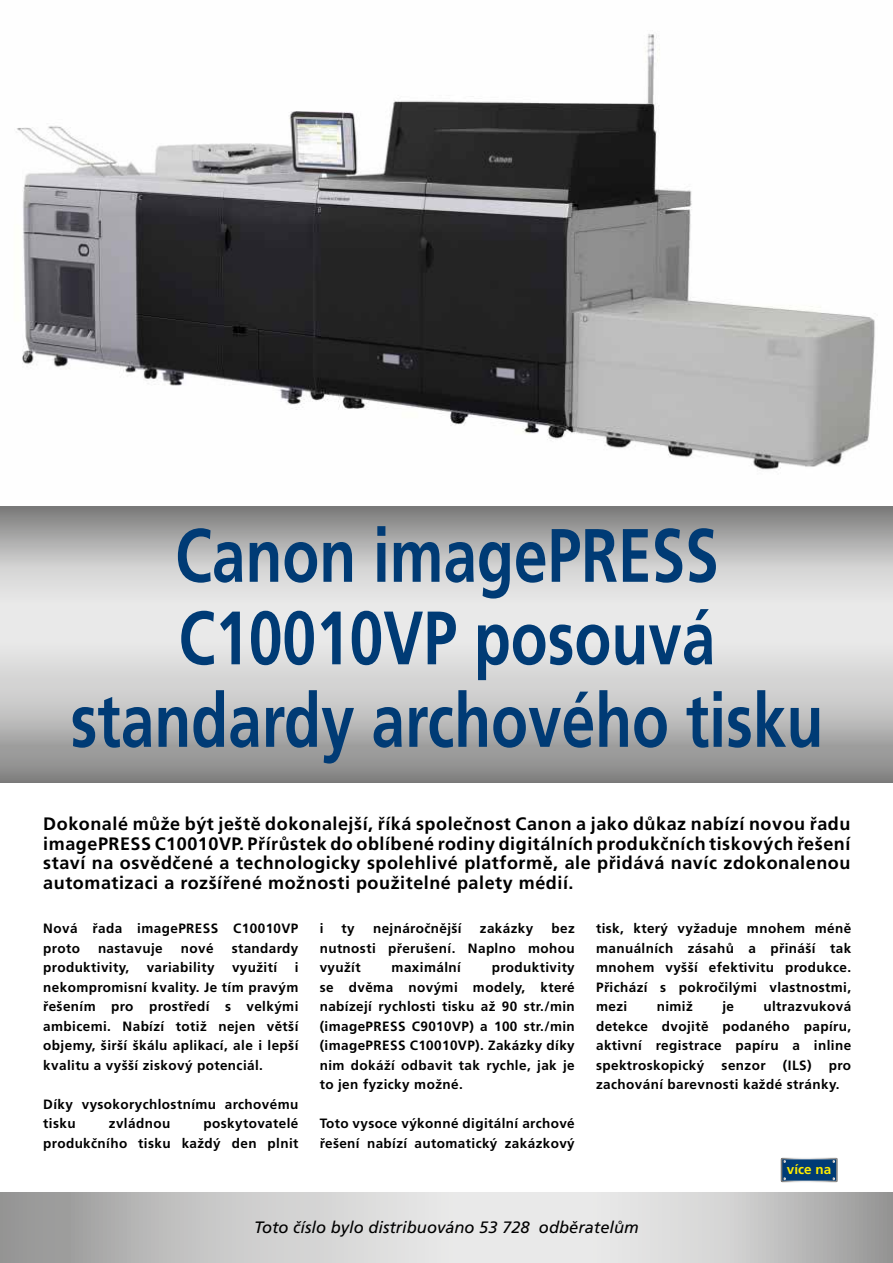
<style>
.page{position:relative;width:893px;height:1263px;background:#fff}
.page>*{position:absolute;margin:0;border:0;box-sizing:border-box;transform-origin:0 0}
.t1{font:700 75.45px/82.5px "Frutiger CE";color:#003b75;text-align:center;scale:.8 1}
.t2{font:700 18px/19.5px "Frutiger CE";letter-spacing:.03em;color:#000;text-align:justify}
.t3{font:italic 16.5px "Frutiger CE";color:#000}
.t4{font:700 13.5px/19.5px "Frutiger CE";letter-spacing:.03em;color:#000;text-align:justify}
.t5{font:700 13.5px "Frutiger CE";color:#ffed00}
</style>
<div class="page">
<img style="left:16px;top:34px;width:860px;height:436px">
<svg style="left:0;top:506px;width:893px;height:276px;background:#c2c2c1"></svg>
<svg style="left:0;top:1193px;width:893px;height:70px;background:#cacaca"></svg>
<div style="left:781px;top:1158px;width:56px;height:23px;background:#003b75"></div>
<div style="left:781px;top:1158px;width:57px;height:24px;border:2px solid #fff"></div>
<h1 class="t1" style="left:71px;top:514px;width:942px">Canon imagePRESS<br>C10010VP posouvá standardy archového tisku</h1>
<p class="t2" style="left:43px;top:814px;width:809px">Dokonalé může být ještě dokonalejší, říká společnost Canon a jako důkaz nabízí novou řadu imagePRESS C10010VP. Přírůstek do oblíbené rodiny digitálních produkčních tiskových řešení staví na osvědčené a technologicky spolehlivé platformě, ale přidává navíc zdokonalenou automatizaci a rozšířené možnosti použitelné palety médií.</p>
<p class="t4" style="left:43px;top:919px;width:257px">Nová řada imagePRESS C10010VP proto</p>
<p class="t4" style="left:98px;top:938px;width:66px">nastavuje</p>
<p class="t4" style="left:181px;top:938px;width:34px">nové</p>
<p class="t4" style="left:232px;top:938px;width:68px">standardy</p>
<p class="t4" style="left:43px;top:958px;width:87px">produktivity,</p>
<p class="t4" style="left:147px;top:958px;width:69px">variability</p>
<p class="t4" style="left:232px;top:958px;width:47px">využití</p>
<p class="t4" style="left:43px;top:958px;width:257px;text-indent:251px">i nekompromisní kvality. Je tím pravým řešením pro prostředí s velkými ambicemi. Nabízí totiž nejen větší objemy, širší škálu aplikací, ale i lepší kvalitu a vyšší ziskový potenciál.</p>
<p class="t4" style="left:43px;top:1094px;width:257px">Díky vysokorychlostnímu archovému tisku</p>
<p class="t4" style="left:43px;top:1114px;width:257px;text-align:right">poskytovatelé<br>produkčního tisku každý den plnit</p>
<p class="t4" style="left:109px;top:1114px;width:63px">zvládnou</p>
<p class="t4" style="left:320px;top:919px;width:257px;text-indent:232px">bez nutnosti přerušení. Naplno mohou využít</p>
<p class="t4" style="left:320px;top:919px;width:5px">i</p>
<p class="t4" style="left:342px;top:919px;width:15px">ty</p>
<p class="t4" style="left:373px;top:919px;width:90px">nejnáročnější</p>
<p class="t4" style="left:480px;top:919px;width:55px">zakázky</p>
<p class="t4" style="left:320px;top:958px;width:257px;text-indent:172px">produktivity se dvěma novými modely, které nabízejí rychlosti tisku až 90 str./min (imagePRESS C9010VP) a 100 str./min (imagePRESS C10010VP). Zakázky díky nim dokáží odbavit tak rychle, jak je to jen fyzicky možné.</p>
<p class="t4" style="left:320px;top:1114px;width:257px">Toto vysoce výkonné digitální archové řešení nabízí automatický zakázkový</p>
<p class="t4" style="left:392px;top:958px;width:71px">maximální</p>
<p class="t4" style="left:596px;top:919px;width:257px">tisk, který vyžaduje mnohem méně manuálních zásahů a přináší tak mnohem vyšší efektivitu produkce.<br>Přichází s pokročilými vlastnostmi, mezi</p>
<p class="t4" style="left:596px;top:997px;width:257px;text-indent:167px">ultrazvuková detekce dvojitě podaného papíru, aktivní registrace papíru a inline spektroskopický</p>
<p class="t4" style="left:657px;top:997px;width:38px">nimiž</p>
<p class="t4" style="left:722px;top:997px;width:13px">je</p>
<p class="t4" style="left:722px;top:1055px;width:46px">senzor</p>
<p class="t4" style="left:783px;top:1055px;width:30px">(ILS)</p>
<p class="t4" style="left:596px;top:1055px;width:257px;text-indent:233px">pro zachování barevnosti každé stránky.</p>
<p class="t5" style="left:787px;top:1161px;width:46px">více na</p>
<p class="t3" style="left:254px;top:1218px;width:386px">Toto číslo bylo distribuováno 53 728 odběratelům</p>
</div>
